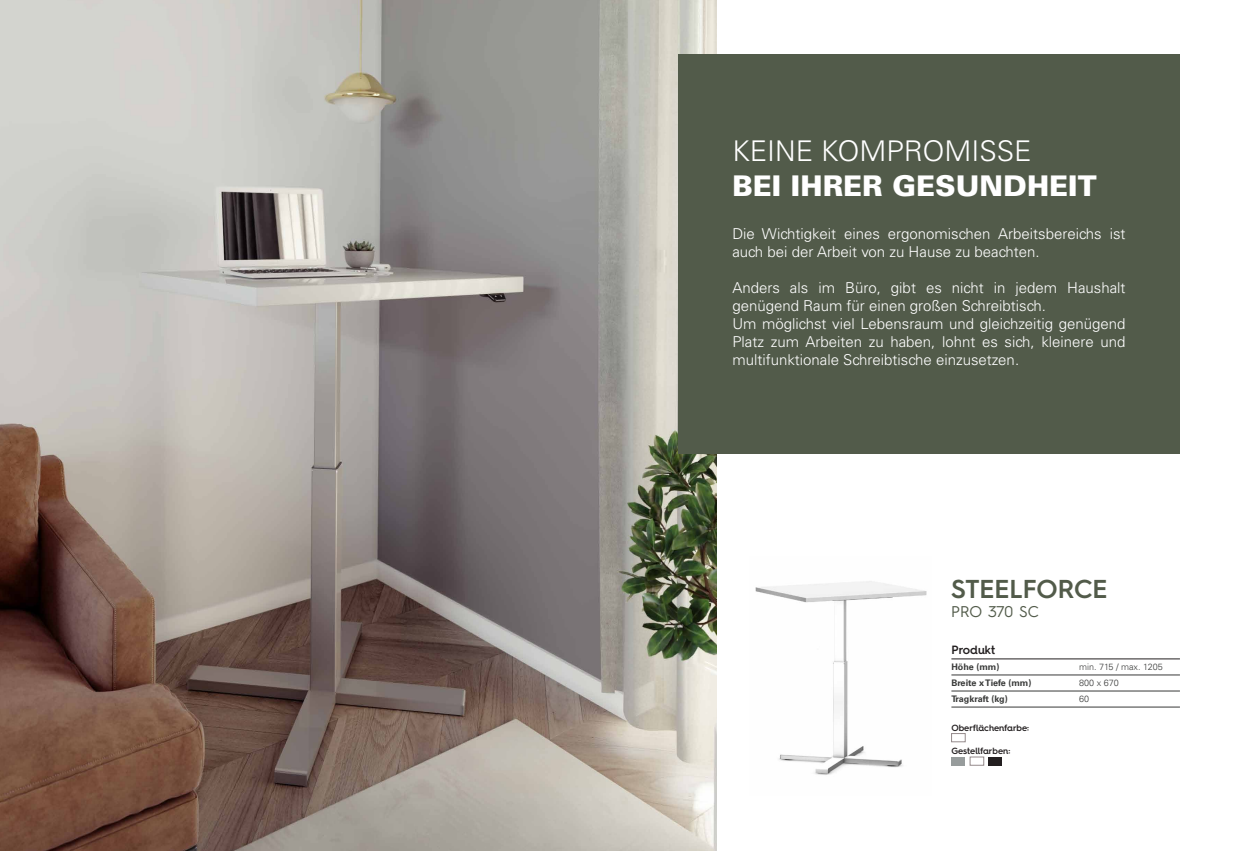
<style>
.page{position:relative;width:1234px;height:851px;background:#fff}
.page>*{position:absolute;margin:0;border:0;box-sizing:border-box;transform-origin:0 0}
.t1{font:900 28.5px "Univers LT Std";color:#fff}
.t2{font:300 28.5px "Univers LT Std";color:#fff}
.t3{font:600 25.95px "Hurme Geometric Sans 4";color:#525b4a}
.t4{font:15.6px "Hurme Geometric Sans 4";color:#525b4a}
.t5{font:300 15px/18px "Univers LT Std";color:#fff}
.Line{font:600 12px "Hurme Geometric Sans 4";color:#231f20}
.t6{font:600 9px "Hurme Geometric Sans 4";color:#231f20}
.Line-2{font:300 9px "Univers LT Std";color:#383938}
.Line-3{font:700 9px "Univers LT Std";color:#383938}
.Line-4{font:700 9px "Univers LT Std";letter-spacing:-.02em;color:#383938}
</style>
<div class="page">
<img style="left:0;top:0;width:716px;height:850px">
<img style="left:755px;top:581px;width:172px;height:194px">
<div style="left:951px;top:756px;width:14px;height:9px;background:#979c9c"></div>
<div style="left:951px;top:733px;width:14px;height:8px;background:#fff;border:1px solid #958b8c"></div>
<hr style="left:951px;top:658px;width:228px;height:1px;background:#231f20">
<hr style="left:951px;top:674px;width:228px;height:1px;background:#383938">
<hr style="left:951px;top:690px;width:228px;height:1px;background:#383938">
<hr style="left:951px;top:706px;width:228px;height:1px;background:#383938">
<div style="left:969px;top:756px;width:14px;height:9px;background:#fff;border:1px solid #958b8c"></div>
<div style="left:988px;top:756px;width:14px;height:9px;background:#231f20"></div>
<div style="left:678px;top:54px;width:501px;height:399px;background:#525b4a"></div>
<p class="t2" style="left:732px;top:134px;width:301px">KEINE KOMPROMISSE</p>
<p class="t1" style="left:732px;top:167px;width:366px">BEI IHRER GESUNDHEIT</p>
<p class="t5" style="left:732px;top:224px;width:394px">Die Wichtigkeit eines ergonomischen Arbeitsbereichs ist auch bei der Arbeit von zu Hause zu beachten.</p>
<p class="t5" style="left:732px;top:278px;width:394px">Anders als im Büro, gibt es nicht in jedem Haushalt genügend Raum für einen großen Schreibtisch.</p>
<p class="t5" style="left:732px;top:314px;width:394px;text-align:justify">Um möglichst viel Lebensraum und gleichzeitig genügend Platz zum Arbeiten zu haben, lohnt es sich, kleinere und multifunktionale Schreibtische einzusetzen.</p>
<p class="t3" style="left:950px;top:571px;width:158px">STEELFORCE</p>
<p class="t4" style="left:950px;top:600px;width:89px">PRO 370 SC</p>
<p class="Line" style="left:951px;top:641px;width:45px">Produkt</p>
<p class="Line-3" style="left:951px;top:661px;width:49px">Höhe (mm)</p>
<p class="Line-2" style="left:1078px;top:661px;width:85px">min. 715 / max. 1205</p>
<p class="Line-3" style="left:951px;top:677px;width:81px">Breite x Tiefe (mm)</p>
<p class="Line-2" style="left:1078px;top:677px;width:41px">800 x 670</p>
<p class="Line-4" style="left:951px;top:693px;width:58px">Tragkraft (kg)</p>
<p class="Line-2" style="left:1078px;top:693px;width:12px">60</p>
<p class="t6" style="left:951px;top:721px;width:79px">Oberflächenfarbe:</p>
<p class="t6" style="left:951px;top:744px;width:60px">Gestellfarben:</p>
</div>
